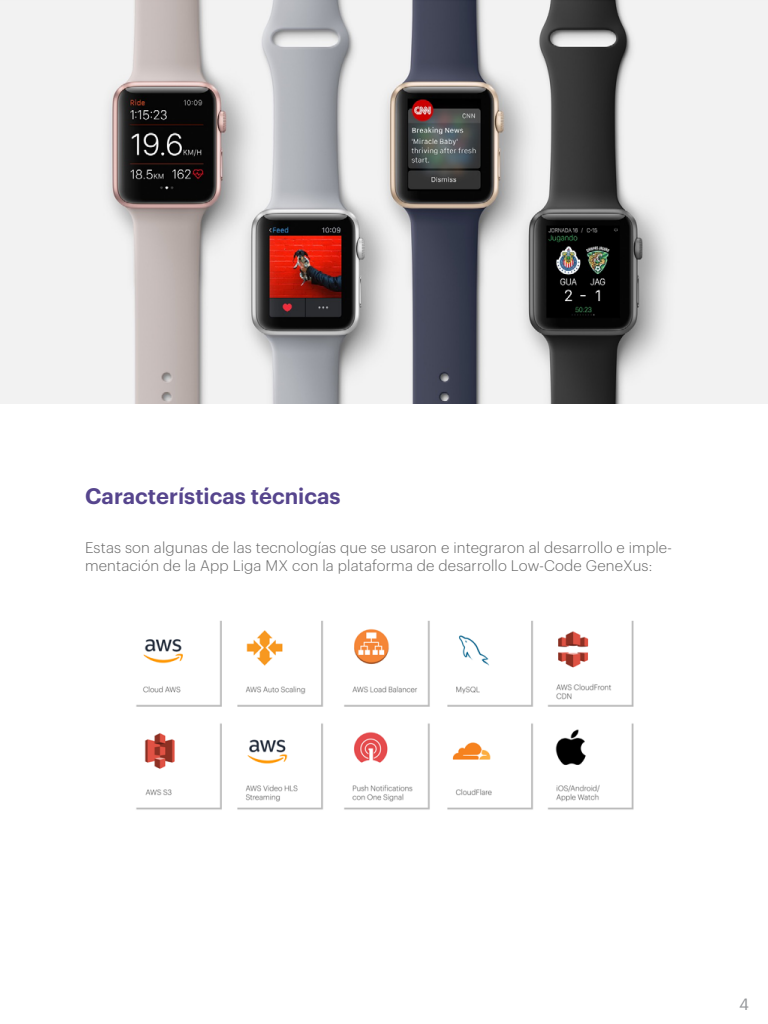
<style>
.page{position:relative;width:768px;height:1024px;background:#fff}
.page>*{position:absolute;margin:0;border:0;box-sizing:border-box;transform-origin:0 0}
.t1{font:600 22px "Graphik";color:#56458d}
.t2{font:16px "Graphik";color:#939598}
.t3{font:300 15px/18px "Graphik";letter-spacing:.01em;color:#666}
</style>
<div class="page">
<img style="left:0;top:0;width:768px;height:403px">
<img style="left:136px;top:620px;width:498px;height:190px">
<h1 class="t1" style="left:85px;top:479px;width:257px">Características técnicas</h1>
<p class="t3" style="left:85px;top:538px;width:589px">Estas son algunas de las tecnologías que se usaron e integraron al desarrollo e imple&shy;mentación de la App Liga MX con la plataforma de desarrollo Low-Code GeneXus:</p>
<p class="t2" style="left:739px;top:993px;width:11px">4</p>
</div>
